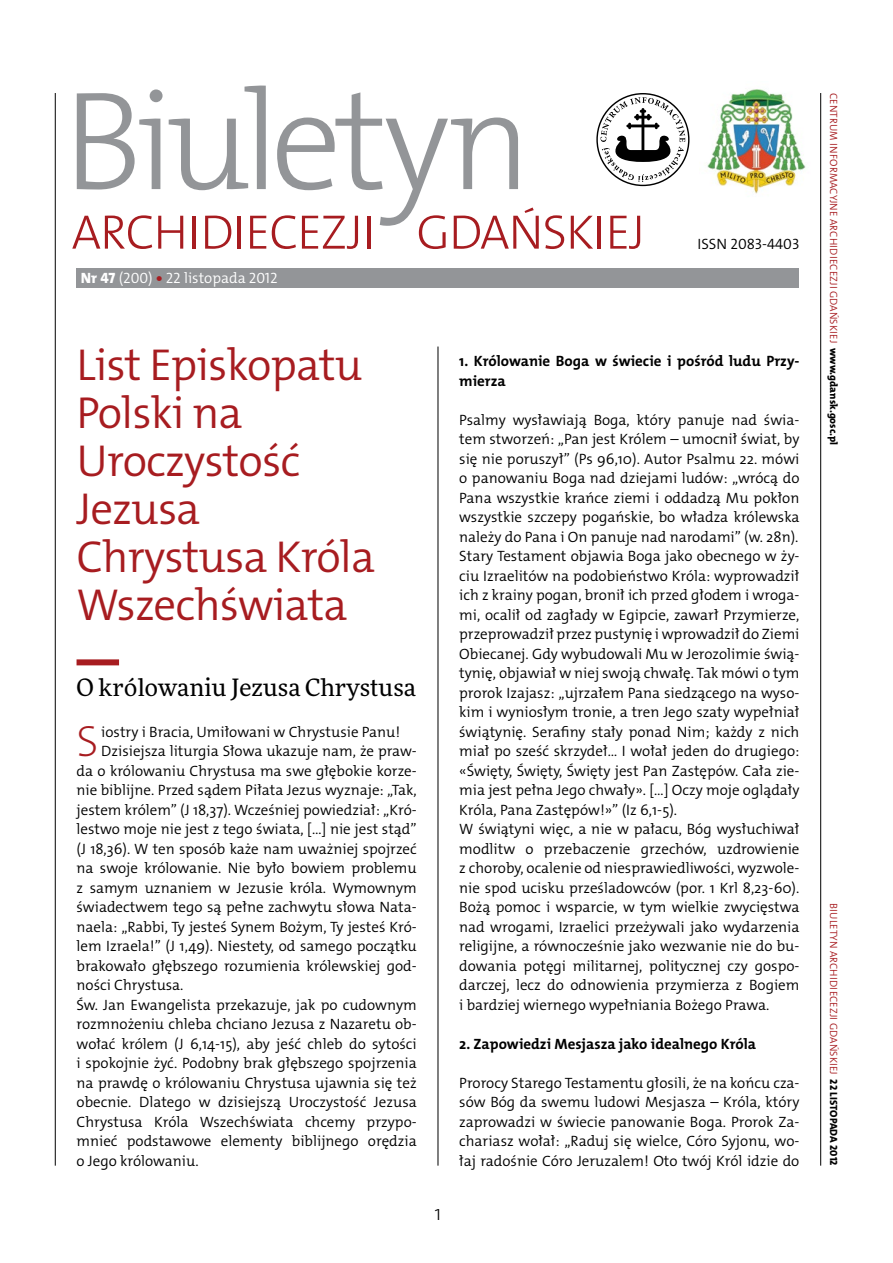
<style>
.page{position:relative;width:893px;height:1263px;background:#fff}
.page>*{position:absolute;margin:0;border:0;box-sizing:border-box;transform-origin:0 0}
.t1{font:45px/48px "The Mix HP4 Se Lig";letter-spacing:-.02em;color:#a71c20}
.t2{font:43.95px "The Mix HP2 Ex Lig";color:#a71c20}
.t3{font:24px "Freeday News";color:#000}
.t4{font:21px "The Mix HP2 Ex Lig";color:#000}
.t5{font:15px/19.5px "The Mix HP4 Se Lig";color:#000}
.t6{font:15px/19.5px "The Mix HP7 Bld";color:#000}
.t7{font:15px "The Mix HP4 Se Lig";color:#fff}
.t8{font:10.5px "The Mix HP4 Se Lig";letter-spacing:.015em;color:#a71c20}
.s1{font-family:"The Mix HP8 Ex Bld"}
.s2{font-family:"The Mix HP8 Ex Bld";color:#a71c20}
.s3{font-family:"The Mix HP8 Ex Bld";color:#000}
</style>
<div class="page">
<hr style="left:55px;top:93px;width:1px;height:1073px;background:#000">
<hr style="left:438px;top:347px;width:1px;height:819px;background:#000">
<hr style="left:820px;top:93px;width:1px;height:1073px;background:#000">
<div style="left:77px;top:659px;width:42px;height:6px;background:#a71c20"></div>
<svg style="left:77px;top:89px;width:86px;height:100px"></svg>
<svg style="left:169px;top:85px;width:97px;height:105px"></svg>
<svg style="left:72px;top:215px;width:80px;height:34px"></svg>
<svg style="left:158px;top:216px;width:25px;height:33px"></svg>
<hr style="left:193px;top:216px;width:3px;height:33px;background:#a71c20">
<svg style="left:205px;top:216px;width:26px;height:33px"></svg>
<hr style="left:238px;top:216px;width:3px;height:33px;background:#a71c20">
<svg style="left:250px;top:216px;width:16px;height:33px"></svg>
<svg style="left:272px;top:92px;width:267px;height:157px"></svg>
<svg style="left:545px;top:215px;width:19px;height:34px"></svg>
<svg style="left:571px;top:216px;width:22px;height:33px"></svg>
<hr style="left:598px;top:216px;width:3px;height:33px;background:#a71c20">
<svg style="left:610px;top:216px;width:30px;height:33px"></svg>
<img style="left:707px;top:89px;width:99px;height:105px">
<svg style="left:596px;top:93px;width:93px;height:93px"></svg>
<div style="left:77px;top:268px;width:722px;height:20px;background:#939598"></div>
<p class="t7" style="left:81px;top:268px;width:198px"><span class="s1">Nr 47</span> (200) <span class="s2">•</span> 22 listopada 2012</p>
<p class="t5" style="left:697px;top:234px;width:103px">ISSN 2083-4403</p>
<h1 class="t1" style="left:77px;top:341px;width:300px">List Episkopatu<br>Polski na<br>Uroczystość<br>Jezusa<br>Chrystusa Króla<br>Wszechświata</h1>
<h3 class="t3" style="left:77px;top:672px;width:341px">O królowaniu Jezusa Chrystusa</h3>
<h2 class="t2" style="left:77px;top:713px;width:24px">S</h2>
<p class="t5" style="left:101px;top:722px;width:300px">iostry i Bracia, Umiłowani w Chrystusie Panu!</p>
<p class="t5" style="left:101px;top:741px;width:317px">Dzisiejsza liturgia Słowa ukazuje nam, że praw-</p>
<p class="t5" style="left:77px;top:761px;width:342px">da o królowaniu Chrystusa ma swe głębokie korze-</p>
<p class="t5" style="left:77px;top:780px;width:342px">nie biblijne. Przed sądem Piłata Jezus wyznaje: „Tak,</p>
<p class="t5" style="left:77px;top:800px;width:342px">jestem królem” (J 18,37). Wcześniej powiedział: „Kró-</p>
<p class="t5" style="left:77px;top:819px;width:342px">lestwo moje nie jest z tego świata, […] nie jest stąd”</p>
<p class="t5" style="left:77px;top:839px;width:342px">(J 18,36). W ten sposób każe nam uważniej spojrzeć</p>
<p class="t5" style="left:77px;top:858px;width:342px">na swoje królowanie. Nie było bowiem problemu</p>
<p class="t5" style="left:77px;top:878px;width:342px">z samym uznaniem w Jezusie króla. Wymownym</p>
<p class="t5" style="left:77px;top:897px;width:342px">świadectwem tego są pełne zachwytu słowa Nata-</p>
<p class="t5" style="left:77px;top:917px;width:342px">naela: „Rabbi, Ty jesteś Synem Bożym, Ty jesteś Kró-</p>
<p class="t5" style="left:77px;top:936px;width:342px">lem Izraela!” (J 1,49). Niestety, od samego początku</p>
<p class="t5" style="left:77px;top:956px;width:342px">brakowało głębszego rozumienia królewskiej god-</p>
<p class="t5" style="left:77px;top:975px;width:108px">ności Chrystusa.</p>
<p class="t5" style="left:77px;top:995px;width:342px">Św. Jan Ewangelista przekazuje, jak po cudownym</p>
<p class="t5" style="left:77px;top:1014px;width:342px">rozmnożeniu chleba chciano Jezusa z Nazaretu ob-</p>
<p class="t5" style="left:77px;top:1034px;width:342px">wołać królem (J 6,14-15), aby jeść chleb do sytości</p>
<p class="t5" style="left:77px;top:1053px;width:342px">i spokojnie żyć. Podobny brak głębszego spojrzenia</p>
<p class="t5" style="left:77px;top:1073px;width:342px">na prawdę o królowaniu Chrystusa ujawnia się też</p>
<p class="t5" style="left:77px;top:1092px;width:342px">obecnie. Dlatego w dzisiejszą Uroczystość Jezusa</p>
<p class="t5" style="left:77px;top:1112px;width:342px">Chrystusa Króla Wszechświata chcemy przypo-</p>
<p class="t5" style="left:77px;top:1131px;width:342px">mnieć podstawowe elementy biblijnego orędzia</p>
<p class="t5" style="left:77px;top:1151px;width:124px">o Jego królowaniu.</p>
<h3 class="t4" style="left:434px;top:1199px;width:9px">1</h3>
<p class="t6" style="left:459px;top:351px;width:342px">1. Królowanie Boga w świecie i pośród ludu Przy&shy;mierza</p>
<p class="t5" style="left:459px;top:410px;width:342px">Psalmy wysławiają Boga, który panuje nad świa&shy;tem stworzeń: „Pan jest Królem – umocnił świat, by się nie poruszył” (Ps 96,10). Autor Psalmu 22. mówi o panowaniu Boga nad dziejami ludów: „wrócą do Pana wszystkie krańce ziemi i oddadzą Mu pokłon wszystkie szczepy pogańskie, bo władza królewska należy do Pana i On panuje nad narodami” (w. 28n).<br>Stary Testament objawia Boga jako obecnego w ży&shy;ciu Izraelitów na podobieństwo Króla: wyprowadził ich z krainy pogan, bronił ich przed głodem i wroga&shy;mi, ocalił od zagłady w Egipcie, zawarł Przymierze, przeprowadził przez pustynię i wprowadził do Ziemi Obiecanej. Gdy wybudowali Mu w Jerozolimie świą&shy;tynię, objawiał w niej swoją chwałę. Tak mówi o tym prorok Izajasz: „ujrzałem Pana siedzącego na wyso&shy;kim i wyniosłym tronie, a tren Jego szaty wypełniał świątynię. Serafiny stały ponad Nim; każdy z nich miał po sześć skrzydeł... I wołał jeden do drugiego: «Święty, Święty, Święty jest Pan Zastępów. Cała zie&shy;mia jest pełna Jego chwały». […] Oczy moje oglądały Króla, Pana Zastępów!»” (Iz 6,1-5).<br>W świątyni więc, a nie w pałacu, Bóg wysłuchiwał modlitw o przebaczenie grzechów, uzdrowienie z choroby, ocalenie od niesprawiedliwości, wyzwole&shy;nie spod ucisku prześladowców (por. 1 Krl 8,23-60).<br>Bożą pomoc i wsparcie, w tym wielkie zwycięstwa nad wrogami, Izraelici przeżywali jako wydarzenia religijne, a równocześnie jako wezwanie nie do bu&shy;dowania potęgi militarnej, politycznej czy gospo&shy;darczej, lecz do odnowienia przymierza z Bogiem i bardziej wiernego wypełniania Bożego Prawa.</p>
<p class="t6" style="left:459px;top:1034px;width:298px">2. Zapowiedzi Mesjasza jako idealnego Króla</p>
<p class="t5" style="left:459px;top:1073px;width:342px;text-align:justify">Prorocy Starego Testamentu głosili, że na końcu cza&shy;sów Bóg da swemu ludowi Mesjasza – Króla, który zaprowadzi w świecie panowanie Boga. Prorok Za&shy;chariasz wołał: „Raduj się wielce, Córo Syjonu, wo&shy;łaj radośnie Córo Jeruzalem! Oto twój Król idzie do</p>
<p class="t8" style="left:840px;top:93px;width:354px;rotate:90deg">Centrum Informacyjne Archi di ecezji Gdański ej <span class="s3">www.gdansk.gosc.pl</span></p>
<p class="t8" style="left:840px;top:903px;width:265px;rotate:90deg">Bi uletyn Archi di ecezji Gdański ej <span class="s3">22 listopada 2012</span></p>
</div>
